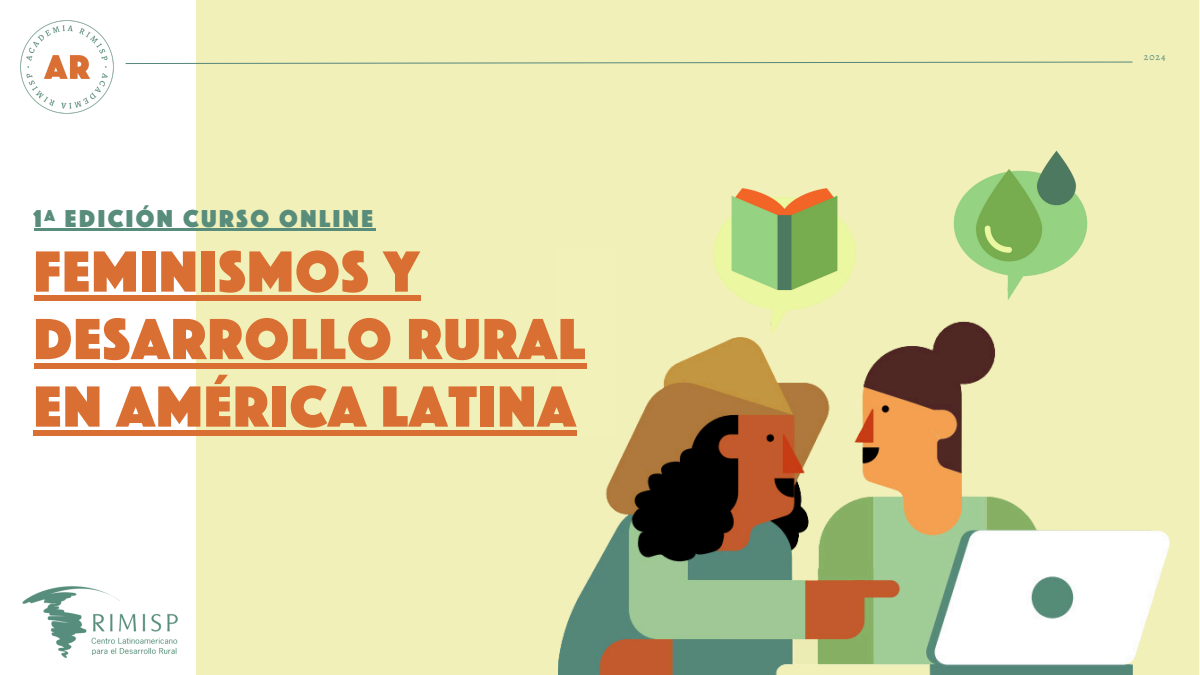
<style>
.page{position:relative;width:1200px;height:675px;background:#fff}
.page>*{position:absolute;margin:0;border:0;box-sizing:border-box;transform-origin:0 0}
.t1{font:60.3px/67.5px "Phosphate Pro Solid";letter-spacing:.025em;color:#da6f33}
.t2{font:25.2px "Phosphate Pro Solid";letter-spacing:.1em;color:#588c7b}
.t3{font:9.8px "Alegreya SC";color:#578c7b}
</style>
<div class="page">
<div style="left:196px;top:0;width:1003px;height:675px;background:#f1f0b8"></div>
<img style="left:558px;top:321px;width:612px;height:354px">
<div style="left:558px;top:249px;width:58px;height:187px;background:#f2f1b9"></div>
<img style="left:22px;top:586px;width:156px;height:72px">
<img style="left:953px;top:150px;width:135px;height:150px">
<img style="left:711px;top:188px;width:146px;height:150px">
<hr style="left:34px;top:229px;width:342px;height:2px;background:#588c7b">
<div style="left:34px;top:295px;width:387px;height:6px;background:#da6f33"></div>
<div style="left:34px;top:363px;width:553px;height:6px;background:#da6f33"></div>
<div style="left:34px;top:430px;width:543px;height:6px;background:#da6f33"></div>
<svg style="left:125px;top:61px;width:1008px;height:3px"></svg>
<img style="left:20px;top:20px;width:94px;height:94px">
<p class="t2" style="left:34px;top:204px;width:341px">1ª EDICIÓN CURSO ONLINE</p>
<p class="t1" style="left:34px;top:237px;width:553px">FEMINISMOS Y<br>DESARROLLO RURAL<br>EN AMÉRICA LATINA</p>
<h1 class="t3" style="left:1144px;top:50px;width:23px">2024</h1>
</div>
